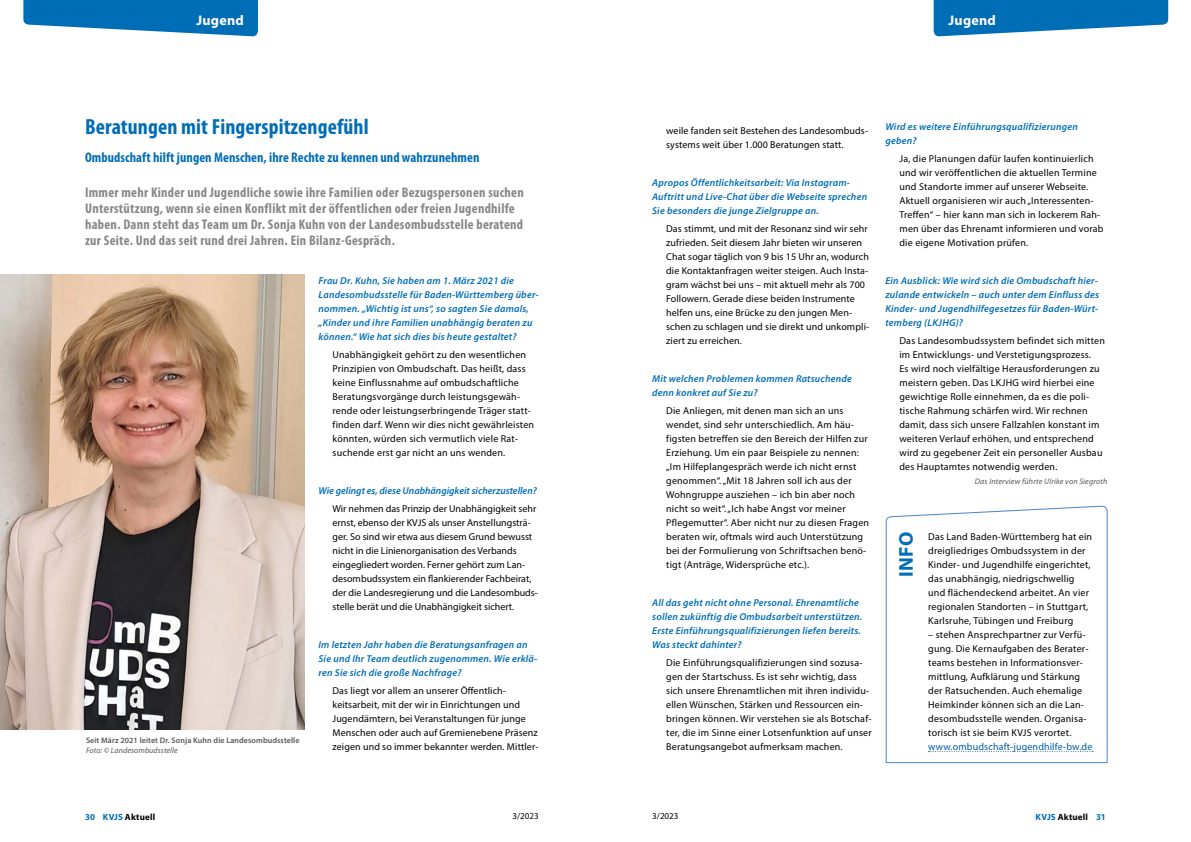
<style>
.page{position:relative;width:1191px;height:842px;background:#fff}
.page>*{position:absolute;margin:0;border:0;box-sizing:border-box;transform-origin:0 0}
.Inhalt_H1_Headline{font:700 condensed 22px "Myriad Pro";letter-spacing:.005em;color:#006db7}
.Inhalt_H3_INFO{font:700 20px "Myriad Pro";color:#006db7}
.Inhalt_P_Teaser{font:700 condensed 14px/16px "Myriad Pro";letter-spacing:.02em;color:#868786}
.Inhalt_H2_Subhead{font:700 condensed 14px "Myriad Pro";letter-spacing:.005em;color:#006db7}
.t1{font:700 14px "Myriad Pro";letter-spacing:.02em;color:#fff}
.Inhalt_Interview{font:10px/14px "Myriad Pro";letter-spacing:.02em;color:#000}
.Inhalt_Interview_Frage{font:italic 600 10px/14px "Myriad Pro";letter-spacing:.02em;color:#006db7}
.Inhalt_P_Copytext{font:10px/14px "Myriad Pro";letter-spacing:.02em;color:#000}
.Inhalt_Interview-2{font:10px/14px "Myriad Pro";color:#000}
.Inhalt_Interview_Frage-2{font:italic 600 10px "Myriad Pro";color:#006db7}
.Inhalt_P_Copytext-2{font:10px "Myriad Pro";letter-spacing:.015em;color:#005ba2}
.t2{font:700 9px "Myriad Pro";letter-spacing:.02em;color:#000}
.t3{font:9px "Myriad Pro";letter-spacing:.005em;color:#000}
.t4{font:600 8px/10px "Myriad Pro";letter-spacing:.01em;color:#565655}
.Inhalt_Autor{font:italic 8px "Myriad Pro";letter-spacing:.02em;color:#565655}
.s1{font-weight:400;font-style:italic}
.s2{color:#006db7}
</style>
<div class="page">
<svg style="left:23px;top:0;width:235px;height:36px;background:#2783c2"></svg>
<svg style="left:933px;top:0;width:235px;height:36px;background:#2883c2"></svg>
<svg style="left:885px;top:506px;width:223px;height:258px"></svg>
<svg style="left:928px;top:751px;width:165px;height:1px"></svg>
<img style="left:0;top:275px;width:304px;height:454px">
<h3 class="t1" style="left:196px;top:11px;width:49px">Jugend</h3>
<h3 class="t1" style="left:948px;top:11px;width:49px">Jugend</h3>
<h1 class="Inhalt_H1_Headline" style="left:85px;top:112px;width:285px">Beratungen mit Fingerspitzengefühl</h1>
<h2 class="Inhalt_H2_Subhead" style="left:85px;top:148px;width:396px">Ombudschaft hilft jungen Menschen, ihre Rechte zu kennen und wahrzunehmen</h2>
<p class="Inhalt_P_Teaser" style="left:85px;top:184px;width:440px">Immer mehr Kinder und Jugendliche sowie ihre Familien oder Bezugspersonen suchen Unterstützung, wenn sie einen Konflikt mit der öffentlichen oder freien Jugendhilfe haben. Dann steht das Team um Dr. Sonja Kuhn von der Landesombudsstelle beratend zur Seite. Und das seit rund drei Jahren. Ein Bilanz-Gespräch.</p>
<p class="Inhalt_Interview_Frage" style="left:318px;top:273px;width:222px">Frau Dr. Kuhn, Sie haben am 1. März 2021 die Landesombudsstelle für Baden-Württemberg über&shy;nommen. „Wichtig ist uns“, so sagten Sie damals, „Kinder und ihre Familien unabhängig beraten zu können.“ Wie hat sich dies bis heute gestaltet?</p>
<p class="Inhalt_Interview" style="left:332px;top:347px;width:203px">Unabhängigkeit gehört zu den wesentlichen Prinzipien von Ombudschaft. Das heißt, dass keine Einflussnahme auf ombudschaftliche Beratungsvorgänge durch leistungsgewäh&shy;rende oder leistungserbringende Träger statt&shy;finden darf. Wenn wir dies nicht gewährleisten könnten, würden sich vermutlich viele Rat&shy;suchende erst gar nicht an uns wenden.</p>
<p class="Inhalt_Interview_Frage-2" style="left:318px;top:484px;width:220px">Wie gelingt es, diese Unabhängigkeit sicherzustellen?</p>
<p class="Inhalt_Interview-2" style="left:332px;top:501px;width:207px">Wir nehmen das Prinzip der Unabhängigkeit sehr ernst, ebenso der KVJS als unser Anstellungsträ&shy;ger. So sind wir etwa aus diesem Grund bewusst nicht in die Linienorganisation des Verbands eingegliedert worden. Ferner gehört zum Lan&shy;desombudssystem ein flankierender Fachbeirat, der die Landesregierung und die Landesombuds&shy;stelle berät und die Unabhängigkeit sichert.</p>
<p class="Inhalt_Interview_Frage" style="left:318px;top:637px;width:220px">Im letzten Jahr haben die Beratungsanfragen an<br>Sie und Ihr Team deutlich zugenommen. Wie erklä&shy;ren Sie sich die große Nachfrage?</p>
<p class="Inhalt_Interview" style="left:332px;top:683px;width:207px">Das liegt vor allem an unserer Öffentlich&shy;keitsarbeit, mit der wir in Einrichtungen und Jugendämtern, bei Veranstaltungen für junge Menschen oder auch auf Gremienebene Präsenz zeigen und so immer bekannter werden. Mittler-</p>
<p class="t4" style="left:86px;top:735px;width:215px">Seit März 2021 leitet Dr. Sonja Kuhn die Landesombudsstelle<br><span class="s1">Foto: © Landesombudsstelle</span></p>
<p class="Inhalt_Interview" style="left:666px;top:123px;width:203px">weile fanden seit Bestehen des Landesombuds&shy;systems weit über 1.000 Beratungen statt.</p>
<p class="Inhalt_Interview_Frage" style="left:652px;top:175px;width:216px">Apropos Öffentlichkeitsarbeit: Via Instagram-<br>Auftritt und Live-Chat über die Webseite sprechen<br>Sie besonders die junge Zielgruppe an.</p>
<p class="Inhalt_Interview" style="left:666px;top:221px;width:204px">Das stimmt, und mit der Resonanz sind wir sehr zufrieden. Seit diesem Jahr bieten wir unseren Chat sogar täglich von 9 bis 15 Uhr an, wodurch die Kontaktanfragen weiter steigen. Auch Insta&shy;gram wächst bei uns – mit aktuell mehr als 700<br>Followern. Gerade diese beiden Instrumente helfen uns, eine Brücke zu den jungen Men&shy;schen zu schlagen und sie direkt und unkompli&shy;ziert zu erreichen.</p>
<p class="Inhalt_Interview_Frage" style="left:652px;top:371px;width:201px">Mit welchen Problemen kommen Ratsuchende denn konkret auf Sie zu?</p>
<p class="Inhalt_Interview" style="left:666px;top:403px;width:204px">Die Anliegen, mit denen man sich an uns wendet, sind sehr unterschiedlich. Am häu&shy;figsten betreffen sie den Bereich der Hilfen zur Erziehung. Um ein paar Beispiele zu nennen: „Im Hilfeplangespräch werde ich nicht ernst genommen“. „Mit 18 Jahren soll ich aus der Wohngruppe ausziehen – ich bin aber noch nicht so weit“. „Ich habe Angst vor meiner Pflegemutter“. Aber nicht nur zu diesen Fragen beraten wir, oftmals wird auch Unterstützung bei der Formulierung von Schriftsachen benö&shy;tigt (Anträge, Widersprüche etc.).</p>
<p class="Inhalt_Interview_Frage" style="left:652px;top:595px;width:211px">All das geht nicht ohne Personal. Ehrenamtliche sollen zukünftig die Ombudsarbeit unterstützen.<br>Erste Einführungsqualifizierungen liefen bereits.<br>Was steckt dahinter?</p>
<p class="Inhalt_Interview" style="left:666px;top:655px;width:207px">Die Einführungsqualifizierungen sind sozusa&shy;gen der Startschuss. Es ist sehr wichtig, dass sich unsere Ehrenamtlichen mit ihren individu&shy;ellen Wünschen, Stärken und Ressourcen ein&shy;bringen können. Wir verstehen sie als Botschaf&shy;ter, die im Sinne einer Lotsenfunktion auf unser Beratungsangebot aufmerksam machen.</p>
<p class="Inhalt_Interview_Frage" style="left:885px;top:119px;width:194px">Wird es weitere Einführungsqualifizierungen geben?</p>
<p class="Inhalt_Interview" style="left:899px;top:151px;width:206px">Ja, die Planungen dafür laufen kontinuierlich und wir veröffentlichen die aktuellen Termine und Standorte immer auf unserer Webseite.<br>Aktuell organisieren wir auch „Interessenten-Treffen“ – hier kann man sich in lockerem Rah&shy;men über das Ehrenamt informieren und vorab die eigene Motivation prüfen.</p>
<p class="Inhalt_Interview_Frage" style="left:885px;top:273px;width:215px;text-align:justify">Ein Ausblick: Wie wird sich die Ombudschaft hier&shy;zulande entwickeln – auch unter dem Einfluss des Kinder- und Jugendhilfegesetzes für Baden-Würt&shy;temberg (LKJHG)?</p>
<p class="Inhalt_Interview" style="left:899px;top:333px;width:207px">Das Landesombudssystem befindet sich mitten im Entwicklungs- und Verstetigungsprozess.<br>Es wird noch vielfältige Herausforderungen zu meistern geben. Das LKJHG wird hierbei eine gewichtige Rolle einnehmen, da es die poli&shy;tische Rahmung schärfen wird. Wir rechnen damit, dass sich unsere Fallzahlen konstant im weiteren Verlauf erhöhen, und entsprechend wird zu gegebener Zeit ein personeller Ausbau des Hauptamtes notwendig werden.</p>
<p class="Inhalt_Autor" style="left:974px;top:476px;width:134px">Das Interview führte Ulrike von Siegroth</p>
<h3 class="Inhalt_H3_INFO" style="left:893px;top:577px;width:47px;rotate:-90deg">INFO</h3>
<p class="Inhalt_P_Copytext" style="left:928px;top:529px;width:165px">Das Land Baden-Württemberg hat ein dreigliedriges Ombudssystem in der Kinder- und Jugendhilfe eingerichtet, das unabhängig, niedrigschwellig und flächendeckend arbeitet. An vier regionalen Standorten – in Stuttgart, Karlsruhe, Tübingen und Freiburg</p>
<p class="Inhalt_P_Copytext" style="left:928px;top:627px;width:162px">– stehen Ansprechpartner zur Verfü&shy;gung. Die Kernaufgaben des Berater&shy;teams bestehen in Informationsver&shy;mittlung, Aufklärung und Stärkung der Ratsuchenden. Auch ehemalige Heimkinder können sich an die Lan&shy;desombudsstelle wenden. Organisa&shy;torisch ist sie beim KVJS verortet.</p>
<p class="Inhalt_P_Copytext-2" style="left:928px;top:740px;width:166px">www.ombudschaft-jugendhilfe-bw.de</p>
<p class="t2" style="left:85px;top:811px;width:72px"><span class="s2">30 KVJS</span> Aktuell</p>
<p class="t3" style="left:512px;top:811px;width:28px">3/2023</p>
<p class="t3" style="left:652px;top:811px;width:28px">3/2023</p>
<p class="t2" style="left:1035px;top:811px;width:72px"><span class="s2">KVJS</span> Aktuell <span class="s2">31</span></p>
</div>
